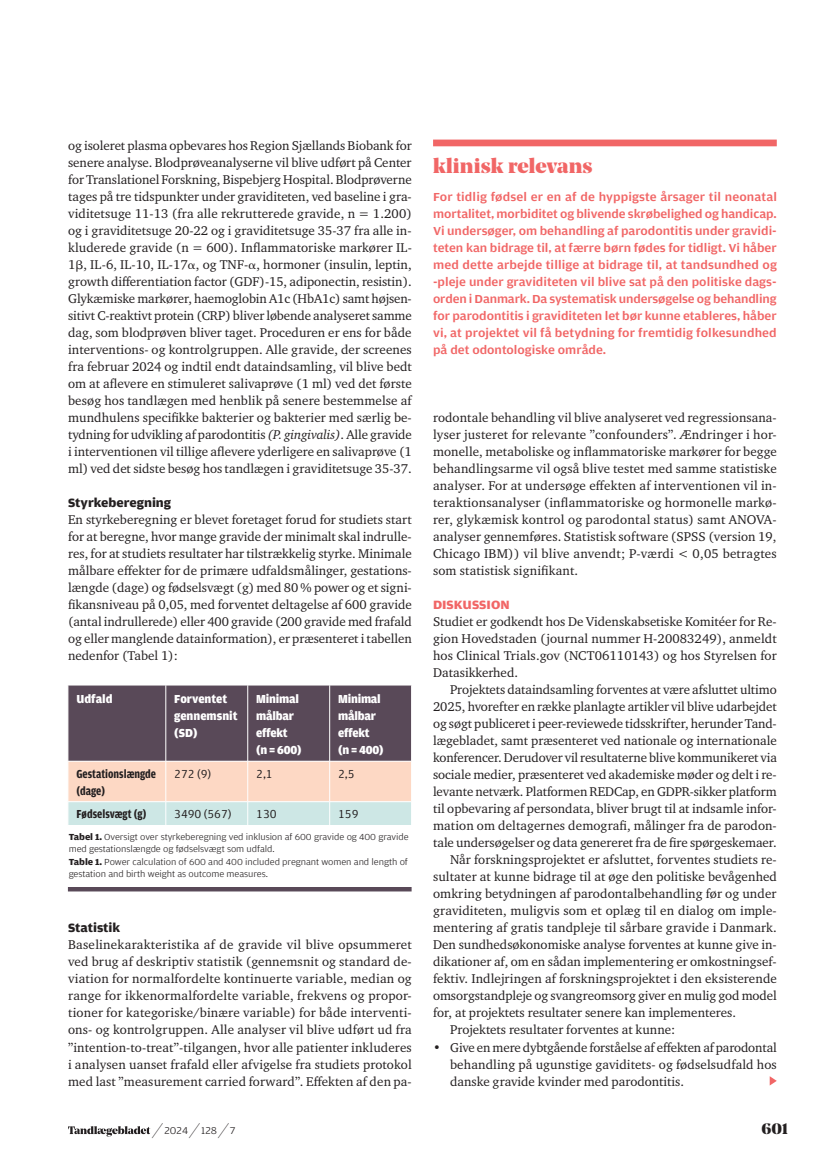
<style>
.page{position:relative;width:830px;height:1157px;background:#fff}
.page>*{position:absolute;margin:0;border:0;box-sizing:border-box;transform-origin:0 0}
.t1{font:900 21px "Noe Display";letter-spacing:.01em;color:#f16666}
.t2{font:900 15px "Noe Display";color:#231f20}
.t3{font:13.05px/17px "Charter ITC Std";color:#231f20;text-align:justify}
.t4{font:700 12.75px "Amplitude Wide";color:#231f20}
.t5{font:700 12.75px "Amplitude Wide";color:#f16666}
.t6{font:500 12.3px/17px "Amplitude Wide";color:#f16666;text-align:justify}
.t7{font:900 12.3px/17px "Amplitude";letter-spacing:-.02em;color:#fff}
.t8{font:700 12.3px/17px "Amplitude Condensed";color:#231f20}
.t9{font:12.3px "Amplitude";letter-spacing:-.01em;color:#231f20}
.t10{font:900 12.3px/17px "Amplitude";color:#fff}
.t11{font:300 10.5px "Amplitude Wide";letter-spacing:.01em;color:#231f20}
.t12{font:300 9.3px/12.5px "Amplitude Wide";letter-spacing:-.01em;color:#231f20}
.s1{font-style:italic}
.s2{font-weight:700}
.s3{font-family:"Noe Display";font-weight:900;font-size:21px}
</style>
<div class="page">
<svg style="left:769px;top:1076px;width:7px;height:9px"></svg>
<div style="left:433px;top:140px;width:343px;height:6px;background:#f16666"></div>
<div style="left:68px;top:686px;width:343px;height:205px;background:#594958"></div>
<div style="left:68px;top:825px;width:343px;height:62px;background:#fff"></div>
<hr style="left:68px;top:685px;width:1px;height:76px;background:#fff">
<svg style="left:68px;top:761px;width:343px;height:64px;background:#ebded1"></svg>
<hr style="left:166px;top:801px;width:81px;height:1px;background:#fff">
<hr style="left:247px;top:801px;width:82px;height:1px;background:#fff">
<hr style="left:329px;top:801px;width:82px;height:1px;background:#fff">
<hr style="left:165px;top:685px;width:1px;height:76px;background:#fff">
<hr style="left:247px;top:685px;width:1px;height:76px;background:#fff">
<hr style="left:329px;top:685px;width:1px;height:76px;background:#fff">
<svg style="left:68px;top:1126px;width:82px;height:10px"></svg>
<p class="t3" style="left:68px;top:137px;width:345px">og isoleret plasma opbevares hos Region Sjællands Biobank for senere analyse. Blodprøveanalyserne vil blive udført på Center for Translationel Forskning, Bispebjerg Hospital. Blodprøverne tages på tre tidspunkter under graviditeten, ved baseline i gra&shy;viditetsuge 11-13 (fra alle rekrutterede gravide, n = 1.200) og i graviditetsuge 20-22 og i graviditetsuge 35-37 fra alle in&shy;kluderede gravide (n = 600). Inflammatoriske markører IL-1 , IL-6, IL-10, IL-17 , og TNF- , hormoner (insulin, leptin, growth differentiation factor (GDF)-15, adiponectin, resistin).<br>Glykæmiske markører, haemoglobin A1c (HbA1c) samt højsen&shy;sitivt C-reaktivt protein (CRP) bliver løbende analyseret samme dag, som blodprøven bliver taget. Proceduren er ens for både interventions- og kontrolgruppen. Alle gravide, der screenes fra februar 2024 og indtil endt dataindsamling, vil blive bedt om at aflevere en stimuleret salivaprøve (1 ml) ved det første besøg hos tandlægen med henblik på senere bestemmelse af mundhulens specifikke bakterier og bakterier med særlig be&shy;tydning for udvikling af parodontitis <span class="s1">(P. gingivalis)</span>. Alle gravide i interventionen vil tillige aflevere yderligere en salivaprøve (1 ml) ved det sidste besøg hos tandlægen i graviditetsuge 35-37.</p>
<p class="t4" style="left:68px;top:496px;width:104px">Styrkeberegning</p>
<p class="t3" style="left:68px;top:511px;width:345px">En styrkeberegning er blevet foretaget forud for studiets start for at beregne, hvor mange gravide der minimalt skal indrulle&shy;res, for at studiets resultater har tilstrækkelig styrke. Minimale målbare effekter for de primære udfaldsmålinger, gestations&shy;længde (dage) og fødselsvægt (g) med 80 % power og et signi&shy;fikansniveau på 0,05, med forventet deltagelse af 600 gravide (antal indrullerede) eller 400 gravide (200 gravide med frafald og eller manglende datainformation), er præsenteret i tabellen nedenfor (Tabel 1):</p>
<p class="t7" style="left:76px;top:691px;width:38px">Udfald</p>
<p class="t10" style="left:174px;top:691px;width:65px">Forventet gennemsnit (SD)</p>
<p class="t7" style="left:256px;top:691px;width:47px">Minimal målbar effekt (n = 600)</p>
<p class="t7" style="left:338px;top:691px;width:47px">Minimal målbar effekt (n = 400)</p>
<p class="t8" style="left:76px;top:765px;width:81px">Gestationslængde (dage)</p>
<p class="t9" style="left:174px;top:767px;width:38px">272 (9)</p>
<p class="t9" style="left:256px;top:767px;width:18px">2,1</p>
<p class="t9" style="left:338px;top:767px;width:18px">2,5</p>
<p class="t8" style="left:76px;top:806px;width:72px">Fødselsvægt (g)</p>
<p class="t9" style="left:174px;top:807px;width:59px">3490 (567)</p>
<p class="t9" style="left:256px;top:807px;width:22px">130</p>
<p class="t9" style="left:338px;top:807px;width:22px">159</p>
<p class="t12" style="left:69px;top:830px;width:341px"><span class="s2">Tabel 1.</span> Oversigt over styrkeberegning ved inklusion af 600 gravide og 400 gravide med gestationslængde og fødselsvægt som udfald.<br><span class="s2">Table 1.</span> Power calculation of 600 and 400 included pregnant women and length of gestation and birth weight as outcome measures.</p>
<p class="t4" style="left:68px;top:921px;width:54px">Statistik</p>
<p class="t3" style="left:68px;top:936px;width:345px">Baselinekarakteristika af de gravide vil blive opsummeret ved brug af deskriptiv statistik (gennemsnit og standard de&shy;viation for normalfordelte kontinuerte variable, median og range for ikkenormalfordelte variable, frekvens og propor&shy;tioner for kategoriske/binære variable) for både interventi&shy;ons- og kontrolgruppen. Alle analyser vil blive udført ud fra ”intention-to-treat”-tilgangen, hvor alle patienter inkluderes i analysen uanset frafald eller afvigelse fra studiets protokol med last ”measurement carried forward”. Effekten af den pa-</p>
<p class="t11" style="left:157px;top:1124px;width:80px"><span class="s3">∕</span> 2024 <span class="s3">∕</span> 128 <span class="s3">∕</span> 7</p>
<h1 class="t1" style="left:433px;top:152px;width:161px">klinisk relevans</h1>
<p class="t6" style="left:433px;top:188px;width:345px">For tidlig fødsel er en af de hyppigste årsager til neonatal mortalitet, morbiditet og blivende skrøbelighed og handicap.<br>Vi undersøger, om behandling af parodontitis under gravidi&shy;teten kan bidrage til, at færre børn fødes for tidligt. Vi håber med dette arbejde tillige at bidrage til, at tandsundhed og -pleje under graviditeten vil blive sat på den politiske dags&shy;orden i Danmark. Da systematisk undersøgelse og behandling for parodontitis i graviditeten let bør kunne etableres, håber vi, at projektet vil få betydning for fremtidig folkesundhed på det odontologiske område.</p>
<p class="t3" style="left:433px;top:409px;width:345px">rodontale behandling vil blive analyseret ved regressionsana&shy;lyser justeret for relevante ”confounders”. Ændringer i hor&shy;monelle, metaboliske og inflammatoriske markører for begge behandlingsarme vil også blive testet med samme statistiske analyser. For at undersøge effekten af interventionen vil in&shy;teraktionsanalyser (inflammatoriske og hormonelle markø&shy;rer, glykæmisk kontrol og parodontal status) samt ANOVA&shy;analyser gennemføres. Statistisk software (SPSS (version 19, Chicago IBM)) vil blive anvendt; P-værdi &lt; 0,05 betragtes som statistisk signifikant.</p>
<p class="t5" style="left:433px;top:598px;width:78px">DISKUSSION</p>
<p class="t3" style="left:433px;top:613px;width:345px">Studiet er godkendt hos De Videnskabsetiske Komitéer for Re&shy;gion Hovedstaden (journal nummer H-20083249), anmeldt hos Clinical Trials.gov (NCT06110143) og hos Styrelsen for Datasikkerhed.</p>
<p class="t3" style="left:450px;top:681px;width:328px">Projektets dataindsamling forventes at være afsluttet ultimo</p>
<p class="t3" style="left:433px;top:698px;width:345px">2025, hvorefter en række planlagte artikler vil blive udarbejdet</p>
<p class="t3" style="left:433px;top:715px;width:345px">og søgt publiceret i peer-reviewede tidsskrifter, herunder Tand-</p>
<p class="t3" style="left:433px;top:732px;width:345px">lægebladet, samt præsenteret ved nationale og internationale</p>
<p class="t3" style="left:433px;top:749px;width:345px">konferencer. Derudover vil resultaterne blive kommunikeret via</p>
<p class="t3" style="left:433px;top:766px;width:345px">sociale medier, præsenteret ved akademiske møder og delt i re-</p>
<p class="t3" style="left:433px;top:783px;width:345px">levante netværk. Platformen REDCap, en GDPR-sikker platform</p>
<p class="t3" style="left:433px;top:800px;width:345px">til opbevaring af persondata, bliver brugt til at indsamle infor-</p>
<p class="t3" style="left:433px;top:817px;width:345px">mation om deltagernes demografi, målinger fra de parodon-</p>
<p class="t3" style="left:433px;top:834px;width:345px">tale undersøgelser og data genereret fra de fire spørgeskemaer.</p>
<p class="t3" style="left:450px;top:851px;width:328px">Når forskningsprojektet er afsluttet, forventes studiets re-</p>
<p class="t3" style="left:433px;top:868px;width:345px">sultater at kunne bidrage til at øge den politiske bevågenhed</p>
<p class="t3" style="left:433px;top:885px;width:345px">omkring betydningen af parodontalbehandling før og under</p>
<p class="t3" style="left:433px;top:902px;width:345px">graviditeten, muligvis som et oplæg til en dialog om imple-</p>
<p class="t3" style="left:433px;top:919px;width:345px">mentering af gratis tandpleje til sårbare gravide i Danmark.</p>
<p class="t3" style="left:433px;top:936px;width:345px">Den sundhedsøkonomiske analyse forventes at kunne give in-</p>
<p class="t3" style="left:433px;top:953px;width:345px">dikationer af, om en sådan implementering er omkostningsef-</p>
<p class="t3" style="left:433px;top:970px;width:345px">fektiv. Indlejringen af forskningsprojektet i den eksisterende</p>
<p class="t3" style="left:433px;top:987px;width:345px">omsorgstandpleje og svangreomsorg giver en mulig god model</p>
<p class="t3" style="left:433px;top:1004px;width:304px">for, at projektets resultater senere kan implementeres.</p>
<p class="t3" style="left:450px;top:1021px;width:226px">Projektets resultater forventes at kunne:</p>
<p class="t3" style="left:450px;top:1038px;width:328px;text-indent:-17px">• Give en mere dybtgående forståelse af effekten af parodontal behandling på ugunstige gaviditets- og fødselsudfald hos danske gravide kvinder med parodontitis.</p>
<p class="t2" style="left:761px;top:1118px;width:28px">601</p>
</div>
